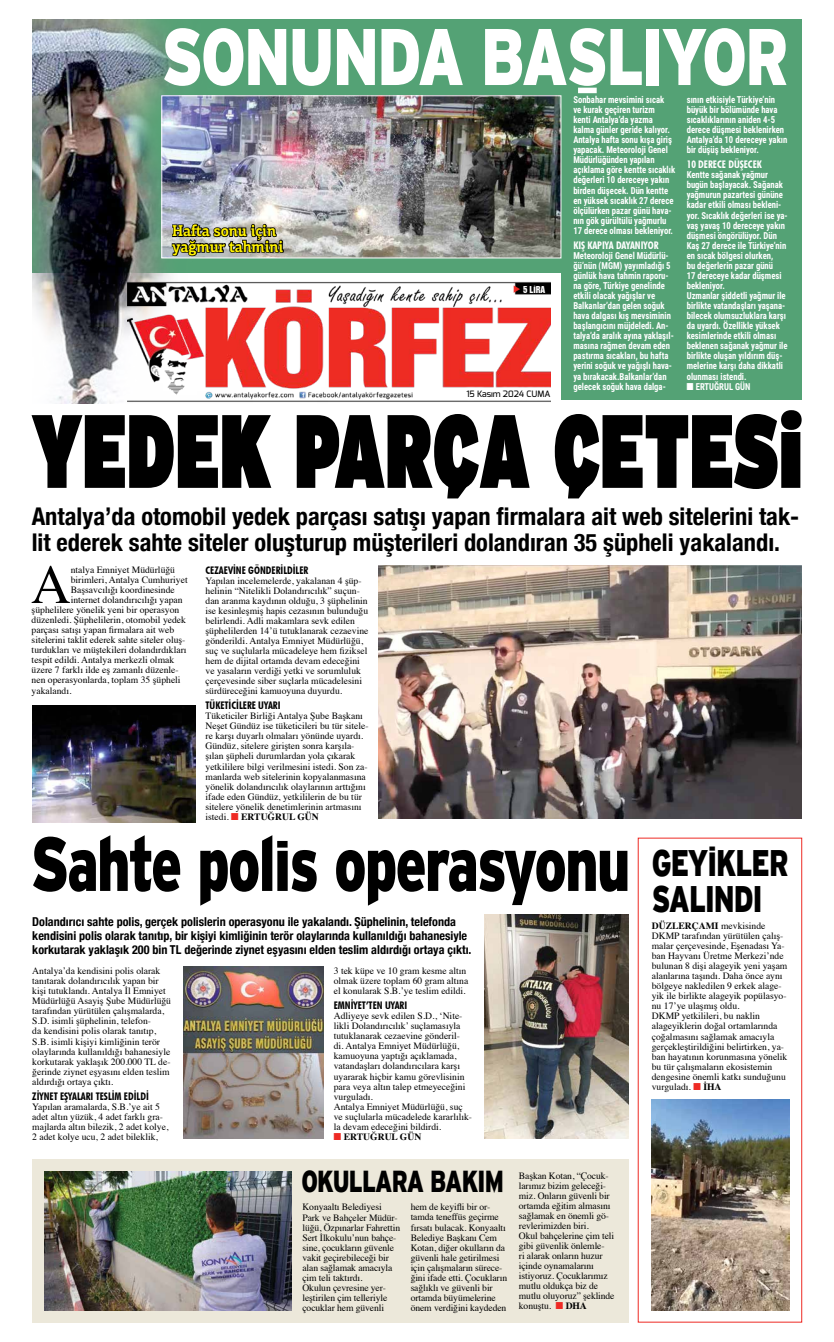
<style>
.page{position:relative;width:834px;height:1342px;background:#fff}
.page>*{position:absolute;margin:0;border:0;box-sizing:border-box;transform-origin:0 0}
.t1{font:103.95px "Interstate";color:#000;scale:.64 1}
.t2{font:900 80.06px "Interstate Mono";letter-spacing:-.035em;color:#fff;scale:.77 1}
.t3{font:900 76.39px "Interstate Mono";letter-spacing:-.035em;color:#000;scale:.75 1}
.t4{font:55.21px "Times";color:#000}
.t5{font:900 36.93px/35.9px "Interstate Mono";letter-spacing:-.035em;color:#000;scale:.75 1}
.t6{font:900 30.28px "Interstate Mono";letter-spacing:-.035em;color:#000;scale:.75 1}
.t7{font:700 condensed 24.41px/25.4px "Helvetica Neue";color:#000}
.t8{font:700 15.75px/15.8px "PF Agora Slab Pro";letter-spacing:-.01em;color:#fff200;scale:.9 1}
.t9{font:700 condensed 12.25px/14px "Helvetica Neue";color:#000}
.t10{font:700 condensed 10.5px "Futura BT";color:#000}
.t11{font:700 condensed 10.5px "Futura BT";color:#fff}
.t12{font:9.62px/10.1px "Times";color:#000}
.t13{font:700 9.62px/10.1px "Roboto Condensed";color:#fff;scale:.9 1}
.t14{font:500 8.75px "Exo";color:#000}
.t15{font:8.75px "Swiss 921 BT Regular A";color:#fff}
.t16{font:8.66px "Monotype Sorts";color:#ee2a24}
.s1{font-size:7.52px}
.s2{font-family:"Monotype Sorts";font-weight:400}
.s3{font-size:79.8px}
.s4{font-family:"Monotype Sorts";color:#ee2a24}
.s5{font-weight:700}
</style>
<div class="page">
<div style="left:32px;top:20px;width:769px;height:253px;background:#54a275"></div>
<div style="left:561px;top:20px;width:240px;height:380px;background:#54a275"></div>
<img style="left:32px;top:20px;width:296px;height:383px">
<img style="left:378px;top:566px;width:423px;height:253px">
<img style="left:32px;top:705px;width:163px;height:118px">
<img style="left:183px;top:967px;width:140px;height:171px">
<img style="left:484px;top:915px;width:144px;height:223px">
<img style="left:127px;top:280px;width:423px;height:123px">
<div style="left:462px;top:386px;width:92px;height:15px;background:#fff"></div>
<img style="left:163px;top:97px;width:396px;height:159px">
<div style="left:161px;top:95px;width:400px;height:163px;border:1px solid #fff"></div>
<svg style="left:171px;top:223px;width:114px;height:34px;background:#646463"></svg>
<div style="left:32px;top:1159px;width:596px;height:163px;background:#ece8da"></div>
<img style="left:45px;top:1171px;width:246px;height:139px">
<div style="left:637px;top:838px;width:165px;height:484px;border:1px solid #ee2a24"></div>
<img style="left:651px;top:1100px;width:138px;height:210px">
<h2 class="t2" style="left:161px;top:11px;width:816px">SONUNDA BAŞLIYOR</h2>
<h3 class="t8" style="left:172px;top:223px;width:125px">Hafta sonu için yağmur tahmini</h3>
<p class="t16" style="left:513px;top:293px;width:9px;rotate:-90deg">T</p>
<p class="t15" style="left:523px;top:284px;width:24px">5 L<span class="s1">İ</span>RA</p>
<p class="t14" style="left:466px;top:388px;width:85px">15 Kasım 2024 CUMA</p>
<p class="t13" style="left:573px;top:94px;width:115px">Sonbahar mevsimini sıcak<br>ve kurak geçiren turizm<br>kenti Antalya’da yazma kalma günler geride kalıyor.<br>Antalya hafta sonu kışa giriş yapacak. Meteoroloji Genel<br>Müdürlüğünden yapılan açıklama göre kentte sıcaklık değerleri 10 dereceye yakın birden düşecek. Dün kentte en yüksek sıcaklık 27 derece ölçülürken pazar günü hava&shy;nın gök gürültülü yağmurlu<br>17 derece olması bekleniyor.</p>
<p class="t11" style="left:573px;top:239px;width:87px">KIŞ KAPIYA DAYANIYOR</p>
<p class="t13" style="left:573px;top:250px;width:113px">Meteoroloji Genel Müdürlü&shy;ğü’nün (MGM) yayımladığı 5 günlük hava tahmin raporu&shy;na göre, Türkiye genelinde etkili olacak yağışlar ve<br>Balkanlar’dan gelen soğuk hava dalgası kış mevsiminin başlangıcını müjdeledi. An&shy;talya’da aralık ayına yaklaşıl&shy;masına rağmen devam eden pastırma sıcakları, bu hafta yerini soğuk ve yağışlı hava&shy;ya bırakacak.Balkanlar’dan gelecek soğuk hava dalga-</p>
<p class="t13" style="left:686px;top:94px;width:113px">sının etkisiyle Türkiye’nin büyük bir bölümünde hava sıcaklıklarının aniden 4-5 derece düşmesi beklenirken<br>Antalya’da 10 dereceye yakın bir düşüş bekleniyor.</p>
<p class="t11" style="left:686px;top:158px;width:77px">10 DERECE DÜŞECEK</p>
<p class="t13" style="left:686px;top:169px;width:114px">Kentte sağanak yağmur bugün başlayacak. Sağanak yağmurun pazartesi gününe kadar etkili olması bekleni&shy;yor. Sıcaklık değerleri ise ya&shy;vaş yavaş 10 dereceye yakın düşmesi öngörülüyor. Dün<br>Kaş 27 derece ile Türkiye’nin en sıcak bölgesi olurken,<br>bu değerlerin pazar günü<br>17 dereceye kadar düşmesi bekleniyor.<br>Uzmanlar şiddetli yağmur ile birlikte vatandaşları yaşana&shy;bilecek olumsuzluklara karşı da uyardı. Özellikle yüksek kesimlerinde etkili olması beklenen sağanak yağmur ile birlikte oluşan yıldırım düş&shy;melerine karşı daha dikkatli olunması istendi.<br><span class="s2">N</span> ERTUĞRUL GÜN</p>
<h1 class="t1" style="left:32px;top:387px;width:1206px">YEDEK PARÇA ÇETES<span class="s3">İ</span></h1>
<h3 class="t7" style="left:32px;top:502px;width:768px">Antalya’da otomobil yedek parçası satışı yapan firmalara ait web sitelerini tak&shy;lit ederek sahte siteler oluşturup müşterileri dolandıran 35 şüpheli yakalandı.</h3>
<h3 class="t4" style="left:31px;top:533px;width:41px">A</h3>
<p class="t12" style="left:71px;top:564px;width:106px">ntalya Emniyet Müdürlüğü</p>
<p class="t12" style="left:71px;top:574px;width:118px">birimleri, Antalya Cumhuriyet</p>
<p class="t12" style="left:71px;top:584px;width:105px">Başsavcılığı koordinesinde</p>
<p class="t12" style="left:71px;top:594px;width:113px">internet dolandırıcılığı yapan</p>
<p class="t12" style="left:32px;top:604px;width:149px">şüphelilere yönelik yeni bir operasyon</p>
<p class="t12" style="left:32px;top:614px;width:156px">düzenledi. Şüphelilerin, otomobil yedek</p>
<p class="t12" style="left:32px;top:624px;width:144px">parçası satışı yapan firmalara ait web</p>
<p class="t12" style="left:32px;top:634px;width:155px">sitelerini taklit ederek sahte siteler oluş-</p>
<p class="t12" style="left:32px;top:644px;width:156px">turdukları ve müştekileri dolandırdıkları</p>
<p class="t12" style="left:32px;top:654px;width:144px">tespit edildi. Antalya merkezli olmak</p>
<p class="t12" style="left:32px;top:664px;width:148px">üzere 7 farklı ilde eş zamanlı düzenle-</p>
<p class="t12" style="left:32px;top:674px;width:150px">nen operasyonlarda, toplam 35 şüpheli</p>
<p class="t12" style="left:32px;top:684px;width:41px">yakalandı.</p>
<p class="t10" style="left:205px;top:563px;width:104px">CEZAEVİNE GÖNDERİLDİLER</p>
<p class="t12" style="left:205px;top:574px;width:164px">Yapılan incelemelerde, yakalanan 4 şüp&shy;helinin “Nitelikli Dolandırıcılık” suçun&shy;dan aranma kaydının olduğu, 3 şüphelinin ise kesinleşmiş hapis cezasının bulunduğu belirlendi. Adli makamlara sevk edilen şüphelilerden 14’ü tutuklanarak cezaevine gönderildi. Antalya Emniyet Müdürlüğü, suç ve suçlularla mücadeleye hem fiziksel hem de dijital ortamda devam edeceğini ve yasaların verdiği yetki ve sorumluluk çerçevesinde siber suçlarla mücadelesini sürdüreceğini kamuoyuna duyurdu.</p>
<p class="t10" style="left:205px;top:699px;width:76px">TÜKETİCİLERE UYARI</p>
<p class="t12" style="left:205px;top:710px;width:165px">Tüketiciler Birliği Antalya Şube Başkanı Neşet Gündüz ise tüketicileri bu tür sitele&shy;re karşı duyarlı olmaları yönünde uyardı.<br>Gündüz, sitelere girişten sonra karşıla&shy;şılan şüpheli durumlardan yola çıkarak yetkililere bilgi verilmesini istedi. Son za&shy;manlarda web sitelerinin kopyalanmasına yönelik dolandırıcılık olaylarının arttığını ifade eden Gündüz, yetkililerin de bu tür sitelere yönelik denetimlerinin artmasını istedi. <span class="s4">N</span> <span class="s5">ERTUĞRUL GÜN</span></p>
<h3 class="t3" style="left:30px;top:820px;width:801px">Sahte polis operasyonu</h3>
<p class="t9" style="left:32px;top:914px;width:440px">Dolandırıcı sahte polis, gerçek polislerin operasyonu ile yakalandı. Şüphelinin, telefonda kendisini polis olarak tanıtıp, bir kişiyi kimliğinin terör olaylarında kullanıldığı bahanesiyle korkutarak yaklaşık 200 bin TL değerinde ziynet eşyasını elden teslim aldırdığı ortaya çıktı.</p>
<p class="t12" style="left:32px;top:965px;width:140px">Antalya’da kendisini polis olarak tanıtarak dolandırıcılık yapan bir kişi tutuklandı. Antalya İl Emniyet Müdürlüğü Asayiş Şube Müdürlüğü tarafından yürütülen çalışmalarda, S.D. isimli şüphelinin, telefon-<br>da kendisini polis olarak tanıtıp, S.B. isimli kişiyi kimliğinin terör olaylarında kullanıldığı bahanesiyle korkutarak yaklaşık 200.000 TL de&shy;ğerinde ziynet eşyasını elden teslim aldırdığı ortaya çıktı.</p>
<p class="t10" style="left:32px;top:1089px;width:118px">ZİYNET EŞYALARI TESLİM EDİLDİ</p>
<p class="t12" style="left:32px;top:1101px;width:138px">Yapılan aramalarda, S.B.’ye ait 5 adet altın yüzük, 4 adet farklı gra&shy;majlarda altın bilezik, 2 adet kolye, 2 adet kolye ucu, 2 adet bileklik,</p>
<p class="t12" style="left:334px;top:965px;width:136px">3 tek küpe ve 10 gram kesme altın olmak üzere toplam 60 gram altına el konularak S.B.’ye teslim edildi.</p>
<p class="t10" style="left:334px;top:999px;width:75px">EMNİYET’TEN UYARI</p>
<p class="t12" style="left:334px;top:1010px;width:140px">Adliyeye sevk edilen S.D., ‘Nite&shy;likli Dolandırıcılık’ suçlamasıyla tutuklanarak cezaevine gönderil&shy;di. Antalya Emniyet Müdürlüğü, kamuoyuna yaptığı açıklamada, vatandaşları dolandırıcılara karşı uyararak hiçbir kamu görevlisinin para veya altın talep etmeyeceğini vurguladı.<br>Antalya Emniyet Müdürlüğü, suç ve suçlularla mücadelede kararlılık&shy;la devam edeceğini bildirdi.<br><span class="s4">N</span> <span class="s5">ERTUĞRUL GÜN</span></p>
<h3 class="t6" style="left:301px;top:1164px;width:271px">OKULLARA BAKIM</h3>
<p class="t12" style="left:302px;top:1201px;width:99px">Konyaaltı Belediyesi<br>Park ve Bahçeler Müdür&shy;lüğü, Özpınarlar Fahrettin<br>Sert İlkokulu’nun bahçe&shy;sine, çocukların güvenle vakit geçirebileceği bir alan sağlamak amacıyla çim teli taktırdı.<br>Okulun çevresine yer&shy;leştirilen çim telleriyle çocuklar hem güvenli</p>
<p class="t12" style="left:410px;top:1201px;width:98px">hem de keyifli bir or&shy;tamda teneffüs geçirme fırsatı bulacak. Konyaaltı<br>Belediye Başkanı Cem<br>Kotan, diğer okulların da güvenli hale getirilmesi için çalışmaların sürece&shy;ğini ifade etti. Çocukların sağlıklı ve güvenli bir ortamda büyümelerine önem verdiğini kaydeden</p>
<p class="t12" style="left:519px;top:1169px;width:97px">Başkan Kotan, “Çocuk&shy;larımız bizim geleceği&shy;miz. Onların güvenli bir ortamda eğitim almasını sağlamak en önemli gö&shy;revlerimizden biri.<br>Okul bahçelerine çim teli gibi güvenlik önlemle-<br>ri alarak onların huzur içinde oynamalarını istiyoruz. Çocuklarımız mutlu oldukça biz de mutlu oluyoruz” şeklinde konuştu. <span class="s4">N</span> <span class="s5">DHA</span></p>
<h3 class="t5" style="left:651px;top:844px;width:184px">GEYİKLER<br>SALINDI</h3>
<p class="t12" style="left:651px;top:920px;width:137px"><span class="s5">DÜZLERÇAMI</span> mevkisinde<br>DKMP tarafından yürütülen çalış&shy;malar çerçevesinde, Eşenadası Ya&shy;ban Hayvanı Üretme Merkezi’nde bulunan 8 dişi alageyik yeni yaşam alanlarına taşındı. Daha önce aynı bölgeye nakledilen 9 erkek alage&shy;yik ile birlikte alageyik popülasyo&shy;nu 17’ye ulaşmış oldu.<br>DKMP yetkilileri, bu naklin alageyiklerin doğal ortamlarında çoğalmasını sağlamak amacıyla gerçekleştirildiğini belirtirken, ya&shy;ban hayatının korunmasına yönelik bu tür çalışmaların ekosistemin dengesine önemli katkı sunduğunu vurguladı. <span class="s4">N</span> <span class="s5">İHA</span></p>
</div>
